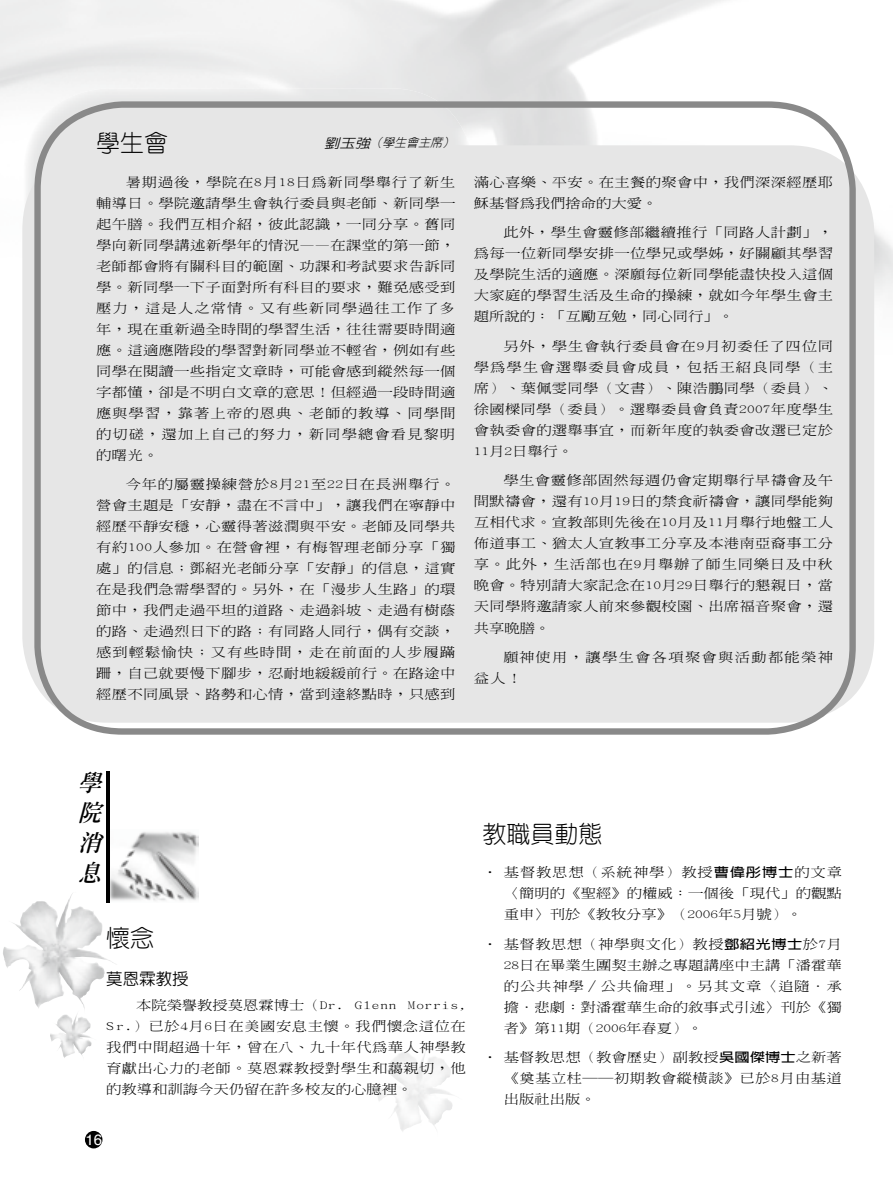
<style>
.page{position:relative;width:893px;height:1191px;background:#fff}
.page>*{position:absolute;margin:0;border:0;box-sizing:border-box;transform-origin:0 0}
.t1{font:300 24px "AR Yuan B5";color:#000}
.t2{font:italic 800 22.5px/30px "AR Ming B5";color:#000;text-align:justify}
.t3{font:500 16.5px "AR Hei B5";color:#000}
.t4{font:15px "Helvetica";color:#fff}
.t5{font:300 12.75px/21px "AR Ming B5";letter-spacing:.02em;color:#000;text-align:justify;scale:1.2 1}
.t6{font:300 12.75px/21px "AR Ming B5";letter-spacing:.085em;color:#000;scale:1.2 1}
.t7{font:italic 300 12px "AR Hei B5";color:#000}
.s1{font-weight:500;font-size:12.75px}
.s2{font-family:"AR Hei B5";font-weight:700}
</style>
<div class="page">
<img style="left:376px;top:1055px;width:77px;height:76px">
<img style="left:3px;top:906px;width:112px;height:103px">
<div style="left:22px;top:145px;width:852px;height:577px;background:#e6e6e6;border-radius:85px"></div>
<svg style="left:34px;top:101px;width:822px;height:633px"></svg>
<div style="left:85px;top:1131px;width:17px;height:17px;background:#000;border-radius:50%"></div>
<img style="left:110px;top:832px;width:88px;height:69px">
<hr style="left:107px;top:771px;width:3px;height:131px;background:#000">
<img style="left:50px;top:1016px;width:42px;height:42px">
<h1 class="t1" style="left:96px;top:131px;width:73px">學生會</h1>
<p class="t7" style="left:324px;top:137px;width:135px"><span class="s1">劉玉強</span>（學生會主席）</p>
<p class="t5" style="left:96px;top:171px;width:301px;text-indent:30px">暑期過後，學院在8月18日為新同學舉行了新生輔導日。學院邀請學生會執行委員與老師、新同學一起午膳。我們互相介紹，彼此認識，一同分享。舊同學向新同學講述新學年的情況——在課堂的第一節，老師都會將有關科目的範圍、功課和考試要求告訴同學。新同學一下子面對所有科目的要求，難免感受到壓力，這是人之常情。又有些新同學過往工作了多年，現在重新過全時間的學習生活，往往需要時間適應。這適應階段的學習對新同學並不輕省，例如有些同學在閱讀一些指定文章時，可能會感到縱然每一個字都懂，卻是不明白文章的意思！但經過一段時間適應與學習，靠著上帝的恩典、老師的教導、同學間的切磋，還加上自己的努力，新同學總會看見黎明的曙光。</p>
<p class="t5" style="left:96px;top:474px;width:301px;text-indent:30px">今年的屬靈操練營於8月21至22日在長洲舉行。營會主題是「安靜，盡在不言中」，讓我們在寧靜中經歷平靜安穩，心靈得著滋潤與平安。老師及同學共有約100人參加。在營會裡，有梅智理老師分享「獨處」的信息；鄧紹光老師分享「安靜」的信息，這實在是我們急需學習的。另外，在「漫步人生路」的環節中，我們走過平坦的道路、走過斜坡、走過有樹蔭的路、走過烈日下的路；有同路人同行，偶有交談，感到輕鬆愉快；又有些時間，走在前面的人步履蹣跚，自己就要慢下腳步，忍耐地緩緩前行。在路途中經歷不同風景、路勢和心情，當到達終點時，只感到</p>
<p class="t5" style="left:474px;top:171px;width:301px">滿心喜樂、平安。在主餐的聚會中，我們深深經歷耶穌基督為我們捨命的大愛。</p>
<p class="t5" style="left:474px;top:222px;width:301px;text-indent:30px">此外，學生會靈修部繼續推行「同路人計劃」，為每一位新同學安排一位學兄或學姊，好關顧其學習及學院生活的適應。深願每位新同學能盡快投入這個大家庭的學習生活及生命的操練，就如今年學生會主題所說的：「互勵互勉，同心同行」。</p>
<p class="t5" style="left:474px;top:335px;width:301px;text-indent:30px">另外，學生會執行委員會在9月初委任了四位同學為學生會選舉委員會成員，包括王紹良同學（主席）、葉佩雯同學（文書）、陳浩鵬同學（委員）、徐國樑同學（委員）。選舉委員會負責2007年度學生會執委會的選舉事宜，而新年度的執委會改選已定於11月2日舉行。</p>
<p class="t5" style="left:474px;top:470px;width:301px;text-indent:30px">學生會靈修部固然每週仍會定期舉行早禱會及午間默禱會，還有10月19日的禁食祈禱會，讓同學能夠互相代求。宣教部則先後在10月及11月舉行地盤工人佈道事工、猶太人宣教事工分享及本港南亞裔事工分享。此外，生活部也在9月舉辦了師生同樂日及中秋晚會。特別請大家記念在10月29日舉行的懇親日，當天同學將邀請家人前來參觀校園、出席福音聚會，還共享晚膳。</p>
<p class="t6" style="left:474px;top:646px;width:301px;text-indent:30px">願神使用，讓學生會各項聚會與活動都能榮神益人！</p>
<h2 class="t2" style="left:78px;top:767px;width:30px">學院消息</h2>
<h1 class="t1" style="left:106px;top:926px;width:49px">懷念</h1>
<p class="t3" style="left:106px;top:971px;width:84px">莫恩霖教授</p>
<p class="t5" style="left:106px;top:994px;width:301px;text-indent:30px">本院榮譽教授莫恩霖博士（Dr. Glenn Morris, S r.）已於4月6日在美國安息主懷。我們懷念這位在我們中間超過十年，曾在八、九十年代為華人神學教育獻出心力的老師。莫恩霖教授對學生和藹親切，他的教導和訓誨今天仍留在許多校友的心臆裡。</p>
<p class="t4" style="left:85px;top:1126px;width:18px">16</p>
<h1 class="t1" style="left:483px;top:821px;width:121px">教職員動態</h1>
<p class="t5" style="left:504px;top:862px;width:283px;text-indent:-21px">‧ 基督教思想（系統神學）教授<span class="s2">曹偉彤博士</span>的文章〈簡明的《聖經》的權威：一個後「現代」的觀點重申〉刊於《教牧分享》（2006年5月號）。</p>
<p class="t5" style="left:504px;top:933px;width:283px;text-indent:-21px">‧ 基督教思想（神學與文化）教授<span class="s2">鄧紹光博士</span>於7月28日在畢業生團契主辦之專題講座中主講「潘霍華的公共神學／公共倫理」。另其文章〈追隨．承擔．悲劇：對潘霍華生命的敘事式引述〉刊於《獨者》第11期（2006年春夏）。</p>
<p class="t5" style="left:504px;top:1047px;width:283px;text-indent:-21px">‧ 基督教思想（教會歷史）副教授<span class="s2">吳國傑博士</span>之新著《奠基立柱──初期教會縱橫談》已於8月由基道出版社出版。</p>
</div>
